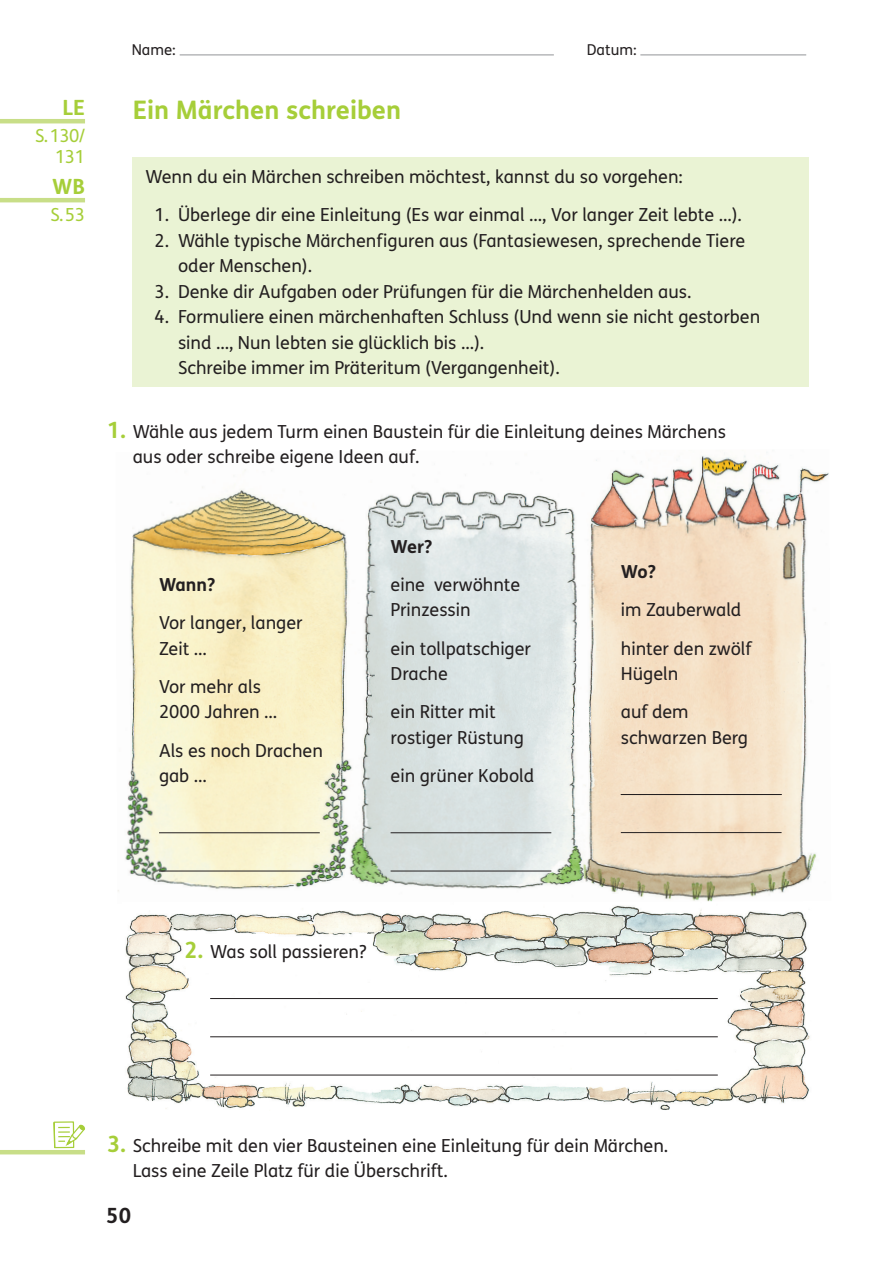
<style>
.page{position:relative;width:893px;height:1263px;background:#fff}
.page>*{position:absolute;margin:0;border:0;box-sizing:border-box;transform-origin:0 0}
.t1{font:700 25.5px "FS Klett GSV";color:#a6ce39}
.t2{font:700 21px "FS Klett GSV";color:#a6ce39}
.t3{font:700 21px "FS Klett GSV";color:#231f20}
.t4{font:18px/25.5px "FS Klett GSV";color:#231f20}
.t5{font:18px/21px "FS Klett GSV";letter-spacing:-.025em;color:#a6ce39;text-align:right}
.t6{font:700 18px "FS Klett GSV";letter-spacing:-.02em;color:#231f20}
.t7{font:15px "FS Klett GSV";color:#231f20}
.s1{font-weight:700;font-size:22.5px;color:#a6ce39}
</style>
<div class="page">
<hr style="left:180px;top:55px;width:374px;height:1px;background:#939598">
<hr style="left:640px;top:55px;width:166px;height:1px;background:#939598">
<img style="left:118px;top:452px;width:711px;height:450px">
<img style="left:125px;top:905px;width:685px;height:205px">
<hr style="left:210px;top:998px;width:508px;height:1px;background:#231f20">
<hr style="left:210px;top:1036px;width:508px;height:1px;background:#231f20">
<hr style="left:210px;top:1075px;width:508px;height:1px;background:#231f20">
<hr style="left:159px;top:832px;width:161px;height:1px;background:#231f20">
<hr style="left:159px;top:871px;width:161px;height:1px;background:#231f20">
<hr style="left:391px;top:832px;width:160px;height:1px;background:#231f20">
<hr style="left:391px;top:871px;width:160px;height:1px;background:#231f20">
<hr style="left:621px;top:794px;width:161px;height:1px;background:#231f20">
<div style="left:133px;top:157px;width:676px;height:230px;background:#eaf3d4"></div>
<hr style="left:0;top:119px;width:85px;height:4px;background:#c8de88">
<hr style="left:0;top:1150px;width:85px;height:4px;background:#c8de88">
<svg style="left:53px;top:1121px;width:32px;height:28px"></svg>
<hr style="left:0;top:198px;width:85px;height:4px;background:#c8de88">
<hr style="left:621px;top:832px;width:161px;height:1px;background:#231f20">
<p class="t2" style="left:62px;top:92px;width:24px">LE</p>
<p class="t5" style="left:35px;top:125px;width:51px">S.130/<br>131</p>
<p class="t2" style="left:52px;top:170px;width:34px">WB</p>
<p class="t5" style="left:50px;top:204px;width:36px">S.53</p>
<p class="t7" style="left:132px;top:40px;width:46px">Name:</p>
<p class="t7" style="left:587px;top:40px;width:51px">Datum:</p>
<h1 class="t1" style="left:133px;top:90px;width:270px">Ein Märchen schreiben</h1>
<p class="t4" style="left:145px;top:163px;width:539px">Wenn du ein Märchen schreiben möchtest, kannst du so vorgehen:</p>
<p class="t4" style="left:154px;top:202px;width:589px">1. Überlege dir eine Einleitung (Es war einmal …, Vor langer Zeit lebte …).</p>
<p class="t4" style="left:178px;top:227px;width:569px;text-indent:-24px">2. Wähle typische Märchenfiguren aus (Fantasiewesen, sprechende Tiere oder Menschen).</p>
<p class="t4" style="left:154px;top:278px;width:539px">3. Denke dir Aufgaben oder Prüfungen für die Märchenhelden aus.</p>
<p class="t4" style="left:178px;top:304px;width:584px;text-indent:-24px">4. Formuliere einen märchenhaften Schluss (Und wenn sie nicht gestorben sind …, Nun lebten sie glücklich bis …).<br>Schreibe immer im Präteritum (Vergangenheit).</p>
<p class="t4" style="left:133px;top:418px;width:595px;text-indent:-26px"><span class="s1">1.</span> Wähle aus jedem Turm einen Baustein für die Einleitung deines Märchens aus oder schreibe eigene Ideen auf.</p>
<p class="t6" style="left:159px;top:571px;width:58px">Wann?</p>
<p class="t4" style="left:159px;top:610px;width:145px">Vor langer, langer<br>Zeit …</p>
<p class="t4" style="left:159px;top:673px;width:120px">Vor mehr als<br>2000 Jahren …</p>
<p class="t4" style="left:159px;top:737px;width:165px">Als es noch Drachen gab …</p>
<p class="t6" style="left:391px;top:532px;width:43px">Wer?</p>
<p class="t4" style="left:391px;top:571px;width:131px">eine verwöhnte<br>Prinzessin</p>
<p class="t4" style="left:391px;top:635px;width:142px">ein tollpatschiger<br>Drache</p>
<p class="t4" style="left:391px;top:699px;width:135px">ein Ritter mit rostiger Rüstung</p>
<p class="t4" style="left:391px;top:763px;width:145px">ein grüner Kobold</p>
<p class="t6" style="left:621px;top:558px;width:37px">Wo?</p>
<p class="t4" style="left:621px;top:591px;width:132px;line-height:38.2px">im Zauberwald hinter den zwölf</p>
<p class="t4" style="left:621px;top:654px;width:69px;line-height:38.2px">Hügeln auf dem</p>
<p class="t4" style="left:621px;top:724px;width:129px">schwarzen Berg</p>
<p class="t4" style="left:185px;top:939px;width:183px"><span class="s1">2.</span> Was soll passieren?</p>
<p class="t4" style="left:133px;top:1132px;width:537px;text-indent:-26px"><span class="s1">3.</span> Schreibe mit den vier Bausteinen eine Einleitung für dein Märchen.<br>Lass eine Zeile Platz für die Überschrift.</p>
<p class="t3" style="left:106px;top:1200px;width:26px">50</p>
</div>
